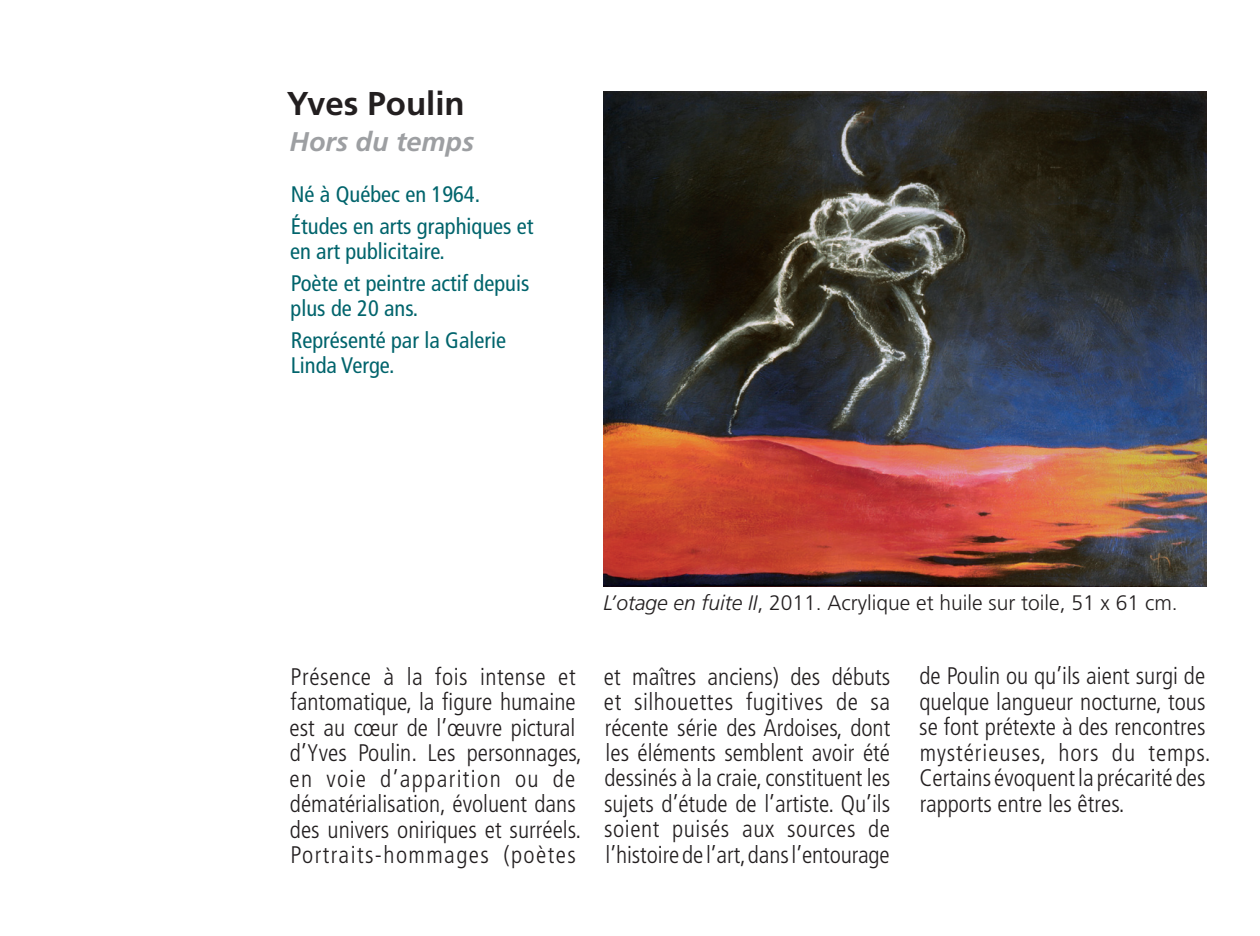
<style>
.page{position:relative;width:1260px;height:936px;background:#fff}
.page>*{position:absolute;margin:0;border:0;box-sizing:border-box;transform-origin:0 0}
.t1{font:700 33px "Frutiger";color:#231f20}
.t2{font:italic 700 27px "Frutiger";color:#9d9fa2}
.t3{font:300 condensed 24px/25.5px "Frutiger";color:#231f20}
.t4{font:condensed 22.5px/31.5px "Frutiger";color:#01646c}
.t5{font:300 21px "Frutiger";color:#231f20}
.s1{font-style:italic}
</style>
<div class="page">
<img style="left:604px;top:91px;width:603px;height:496px">
<h1 class="t1" style="left:287px;top:85px;width:179px">Yves Poulin</h1>
<p class="t2" style="left:290px;top:126px;width:186px">Hors du temps</p>
<p class="t4" style="left:291px;top:179px;width:244px">Né à Québec en 1964.<br>Études en arts graphiques et</p>
<p class="t4" style="left:290px;top:236px;width:241px">en art publicitaire.<br>Poète et peintre actif depuis</p>
<p class="t4" style="left:291px;top:293px;width:217px">plus de 20 ans.<br>Représenté par la Galerie</p>
<p class="t4" style="left:291px;top:350px;width:105px">Linda Verge.</p>
<p class="t5" style="left:604px;top:591px;width:576px"><span class="s1">L’otage en fuite II</span>, 2011. Acrylique et huile sur toile, 51 x 61 cm.</p>
<p class="t3" style="left:289px;top:664px;width:294px">Présence à la fois intense et fantomatique, la figure humaine est au cœur de l’œuvre pictural d’Yves Poulin. Les personnages, en voie d’apparition ou de dématérialisation, évoluent dans des univers oniriques et surréels.<br>Portraits-hommages (poètes</p>
<p class="t3" style="left:604px;top:664px;width:288px;text-align:justify">et maîtres anciens) des débuts et silhouettes fugitives de sa récente série des Ardoises, dont les éléments semblent avoir été dessinés à la craie, constituent les sujets d’étude de l’artiste. Qu’ils soient puisés aux sources de l’histoire de l’art, dans l’entourage</p>
<p class="t3" style="left:919px;top:664px;width:293px">de Poulin ou qu’ils aient surgi de quelque langueur nocturne, tous se font prétexte à des rencontres mystérieuses, hors du temps.<br>Certains évoquent la précarité des rapports entre les êtres.</p>
</div>
